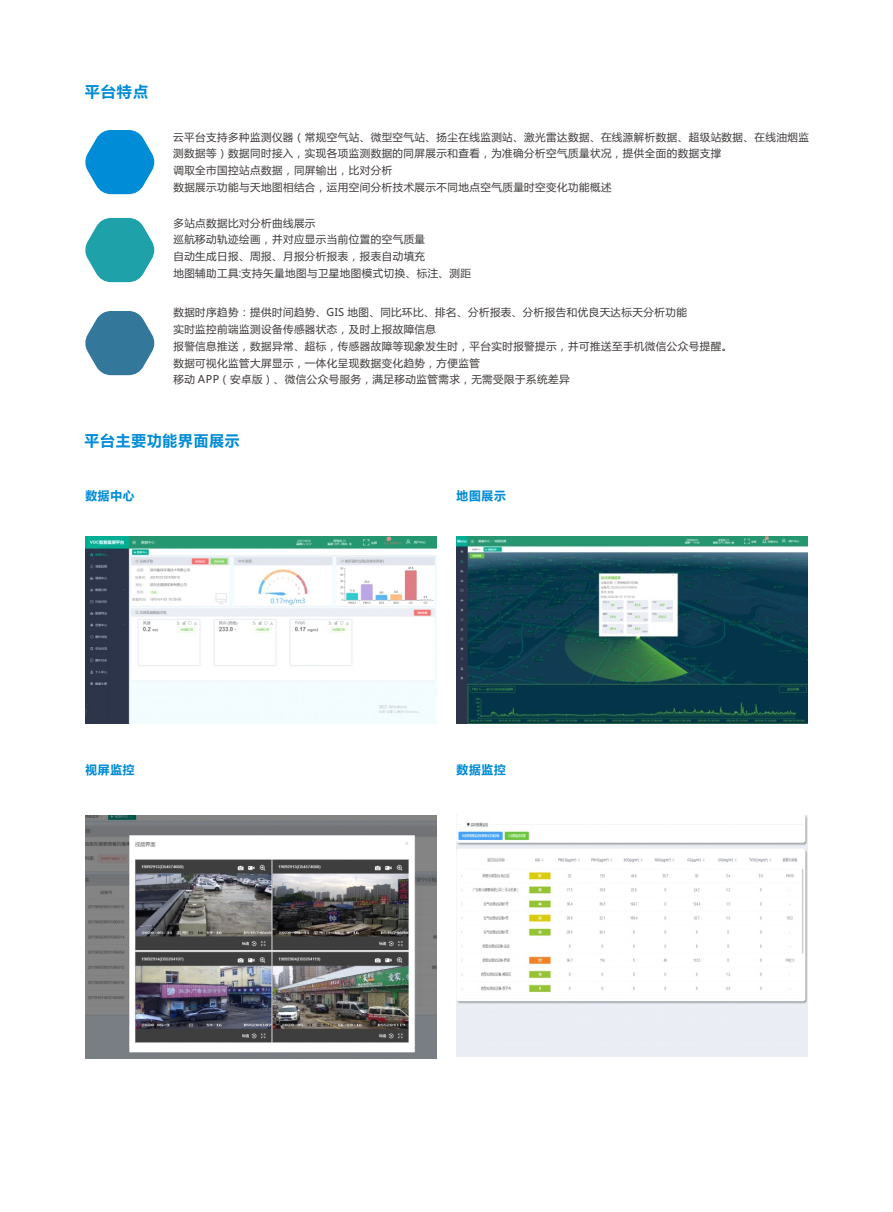
<style>
.page{position:relative;width:893px;height:1212px;background:#fff}
.page>*{position:absolute;margin:0;border:0;box-sizing:border-box;transform-origin:0 0}
.t1{font:700 15px "Microsoft Ya Hei";letter-spacing:.06em;color:#008cd6}
.t2{font:700 12px "Microsoft Ya Hei";letter-spacing:.06em;color:#008cd6}
.t3{font:10.5px/16.6px "Microsoft Ya Hei";letter-spacing:.045em;color:#3e3a39}
</style>
<div class="page">
<svg style="left:85px;top:130px;width:70px;height:64px"></svg>
<svg style="left:85px;top:218px;width:70px;height:64px"></svg>
<svg style="left:85px;top:311px;width:70px;height:64px"></svg>
<img style="left:86px;top:536px;width:351px;height:188px">
<img style="left:457px;top:536px;width:351px;height:188px">
<img style="left:86px;top:815px;width:351px;height:243px">
<img style="left:457px;top:815px;width:351px;height:241px">
<h1 class="t1" style="left:85px;top:85px;width:65px">平台特点</h1>
<p class="t3" style="left:173px;top:130px;width:637px">云平台支持多种监测仪器（常规空气站、微型空气站、扬尘在线监测站、激光雷达数据、在线源解析数据、超级站数据、在线油烟监测数据等）数据同时接入，实现各项监测数据的同屏展示和查看，为准确分析空气质量状况，提供全面的数据支撑<br>调取全市国控站点数据，同屏输出，比对分析<br>数据展示功能与天地图相结合，运用空间分析技术展示不同地点空气质量时空变化功能概述</p>
<p class="t3" style="left:173px;top:215px;width:299px">多站点数据比对分析曲线展示<br>巡航移动轨迹绘画，并对应显示当前位置的空气质量<br>自动生成日报、周报、月报分析报表，报表自动填充<br>地图辅助工具:支持矢量地图与卫星地图模式切换、标注、测距</p>
<p class="t3" style="left:173px;top:305px;width:560px">数据时序趋势：提供时间趋势、GIS 地图、同比环比、排名、分析报表、分析报告和优良天达标天分析功能<br>实时监控前端监测设备传感器状态，及时上报故障信息<br>报警信息推送，数据异常、超标，传感器故障等现象发生时，平台实时报警提示，并可推送至手机微信公众号提醒。数据可视化监管大屏显示，一体化呈现数据变化趋势，方便监管<br>移动 APP（安卓版）、微信公众号服务，满足移动监管需求，无需受限于系统差异</p>
<h1 class="t1" style="left:85px;top:434px;width:157px">平台主要功能界面展示</h1>
<p class="t2" style="left:85px;top:490px;width:51px">数据中心</p>
<p class="t2" style="left:457px;top:490px;width:51px">地图展示</p>
<p class="t2" style="left:85px;top:764px;width:51px">视屏监控</p>
<p class="t2" style="left:457px;top:764px;width:51px">数据监控</p>
</div>
